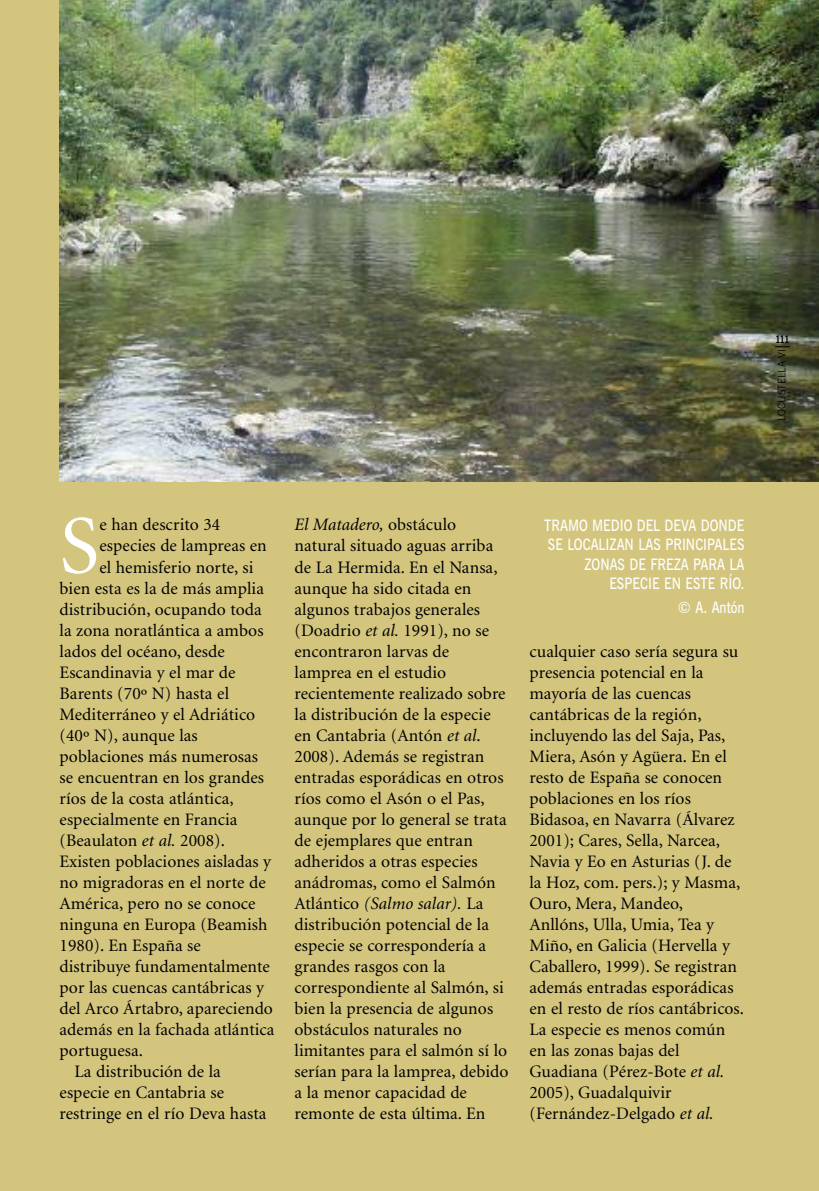
<style>
.page{position:relative;width:819px;height:1191px;background:#d3c57e}
.page>*{position:absolute;margin:0;border:0;box-sizing:border-box;transform-origin:0 0}
.t1{font:83.12px "Minion";color:#fff}
.t2{font:17.5px/21px "Minion";letter-spacing:.005em;color:#000}
.t3{font:600 15.75px/19.2px "News Gothic BT";color:#fff;text-align:right;scale:.83 1}
.t4{font:600 15.75px "News Gothic BT";color:#fff}
.t5{font:300 10.5px "News Gothic BT";color:#000}
.t6{font:700 condensed 10.5px "News Gothic BT";color:#000}
.s1{font-style:italic}
</style>
<div class="page">
<img style="left:60px;top:0;width:759px;height:481px">
<svg style="left:775px;top:346px;width:15px;height:1px"></svg>
<p class="t6" style="left:775px;top:335px;width:15px">111</p>
<p class="t5" style="left:777px;top:421px;width:74px;rotate:-90deg">LOCUSTELLA VI</p>
<h1 class="t1" style="left:60px;top:513px;width:41px">S</h1>
<p class="t2" style="left:99px;top:516px;width:122px">e han descrito 34</p>
<p class="t2" style="left:99px;top:537px;width:169px">especies de lampreas en</p>
<p class="t2" style="left:99px;top:558px;width:155px">el hemisferio norte, si</p>
<p class="t2" style="left:60px;top:579px;width:206px">bien esta es la de más amplia</p>
<p class="t2" style="left:60px;top:600px;width:204px">distribución, ocupando toda</p>
<p class="t2" style="left:60px;top:621px;width:205px">la zona noratlántica a ambos</p>
<p class="t2" style="left:60px;top:642px;width:167px">lados del océano, desde</p>
<p class="t2" style="left:60px;top:663px;width:177px">Escandinavia y el mar de</p>
<p class="t2" style="left:60px;top:684px;width:171px">Barents (70º N) hasta el</p>
<p class="t2" style="left:60px;top:705px;width:197px">Mediterráneo y el Adriático</p>
<p class="t2" style="left:60px;top:726px;width:140px">(40º N), aunque las</p>
<p class="t2" style="left:60px;top:747px;width:200px">poblaciones más numerosas</p>
<p class="t2" style="left:60px;top:768px;width:206px">se encuentran en los grandes</p>
<p class="t2" style="left:60px;top:789px;width:176px">ríos de la costa atlántica,</p>
<p class="t2" style="left:60px;top:810px;width:179px">especialmente en Francia</p>
<p class="t2" style="left:60px;top:831px;width:167px">(Beaulaton <span class="s1">et al.</span> 2008).</p>
<p class="t2" style="left:60px;top:852px;width:213px">Existen poblaciones aisladas y</p>
<p class="t2" style="left:60px;top:873px;width:208px">no migradoras en el norte de</p>
<p class="t2" style="left:60px;top:894px;width:197px">América, pero no se conoce</p>
<p class="t2" style="left:60px;top:915px;width:209px">ninguna en Europa (Beamish</p>
<p class="t2" style="left:60px;top:936px;width:143px">1980). En España se</p>
<p class="t2" style="left:60px;top:957px;width:212px">distribuye fundamentalmente</p>
<p class="t2" style="left:60px;top:978px;width:206px">por las cuencas cantábricas y</p>
<p class="t2" style="left:60px;top:999px;width:215px">del Arco Ártabro, apareciendo</p>
<p class="t2" style="left:60px;top:1020px;width:216px">además en la fachada atlántica</p>
<p class="t2" style="left:60px;top:1041px;width:85px">portuguesa.</p>
<p class="t2" style="left:74px;top:1062px;width:148px">La distribución de la</p>
<p class="t2" style="left:60px;top:1083px;width:166px">especie en Cantabria se</p>
<p class="t2" style="left:60px;top:1104px;width:208px">restringe en el río Deva hasta</p>
<p class="t2" style="left:294px;top:516px;width:215px"><span class="s1">El Matadero,</span> obstáculo natural situado aguas arriba de La Hermida. En el Nansa, aunque ha sido citada en algunos trabajos generales (Doadrio <span class="s1">et al.</span> 1991), no se encontraron larvas de lamprea en el estudio recientemente realizado sobre la distribución de la especie en Cantabria (Antón <span class="s1">et al</span>.<br>2008). Además se registran entradas esporádicas en otros ríos como el Asón o el Pas, aunque por lo general se trata de ejemplares que entran adheridos a otras especies anádromas, como el Salmón<br>Atlántico <span class="s1">(Salmo salar).</span> La distribución potencial de la especie se correspondería a grandes rasgos con la correspondiente al Salmón, si bien la presencia de algunos obstáculos naturales no limitantes para el salmón sí lo serían para la lamprea, debido a la menor capacidad de remonte de esta última. En</p>
<p class="t3" style="left:544px;top:517px;width:243px">TRAMO MEDIO DEL DEVA DONDE<br>SE LOCALIZAN LAS PRINCIPALES<br>ZONAS DE FREZA PARA LA<br>ESPECIE EN ESTE RÍO.</p>
<p class="t4" style="left:678px;top:601px;width:68px">© A. Antón</p>
<p class="t2" style="left:529px;top:642px;width:216px">cualquier caso sería segura su presencia potencial en la mayoría de las cuencas cantábricas de la región, incluyendo las del Saja, Pas,<br>Miera, Asón y Agüera. En el resto de España se conocen poblaciones en los ríos<br>Bidasoa, en Navarra (Álvarez<br>2001); Cares, Sella, Narcea,<br>Navia y Eo en Asturias (J. de la Hoz, com. pers.); y Masma,<br>Ouro, Mera, Mandeo,<br>Anllóns, Ulla, Umia, Tea y<br>Miño, en Galicia (Hervella y<br>Caballero, 1999). Se registran además entradas esporádicas en el resto de ríos cantábricos.<br>La especie es menos común en las zonas bajas del<br>Guadiana (Pérez-Bote <span class="s1">et al.<br></span>2005), Guadalquivir (Fernández-Delgado <span class="s1">et al.</span></p>
</div>
